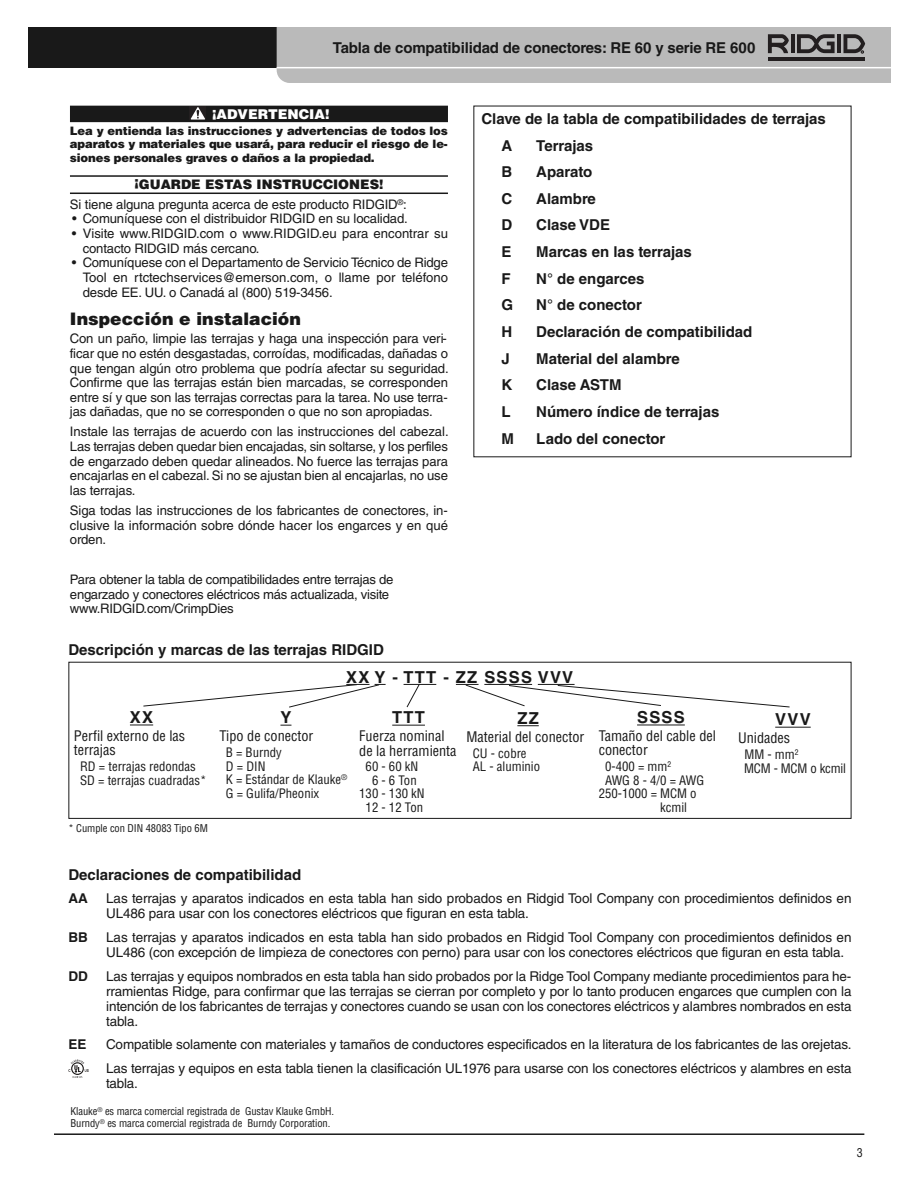
<style>
.page{position:relative;width:918px;height:1188px;background:#fff}
.page>*{position:absolute;margin:0;border:0;box-sizing:border-box;transform-origin:0 0}
.t1{font:900 17.25px "Helvetica LT Std";color:#191919}
.t2{font:700 16.5px "Helvetica LT Std";letter-spacing:.075em;color:#191919}
.t3{font:700 15px/26.7px "Helvetica LT Std";color:#191919}
.t4{font:condensed 14.25px/14.2px "Helvetica LT Std";color:#191919}
.t5{font:13.5px/15px "Helvetica LT Std";letter-spacing:-.01em;color:#191919}
.t6{font:900 13.5px "Helvetica LT Std";color:#fff}
.t7{font:700 13.5px "Helvetica LT Std";letter-spacing:-.01em;color:#191919}
.t8{font:13.2px/14.7px "Helvetica LT Std";letter-spacing:-.01em;color:#191919}
.t9{font:condensed 12.75px/13.5px "Helvetica LT Std";color:#191919}
.t10{font:condensed 12px "Helvetica LT Std";color:#191919}
.t11{font:900 11.7px/13px "Helvetica LT Std";letter-spacing:-.015em;color:#191919;text-align:justify}
.t12{font:condensed 10.5px/12px "Helvetica LT Std";letter-spacing:-.005em;color:#191919}
.s1{font-weight:900}
</style>
<div class="page">
<hr style="left:54px;top:1133px;width:810px;height:2px;background:#191919">
<div style="left:28px;top:27px;width:427px;height:41px;background:#191919"></div>
<svg style="left:277px;top:27px;width:614px;height:56px"></svg>
<div style="left:70px;top:106px;width:378px;height:16px;background:#191919"></div>
<hr style="left:70px;top:175px;width:378px;height:2px;background:#191919">
<hr style="left:70px;top:193px;width:378px;height:1px;background:#191919">
<div style="left:190px;top:107px;width:16px;height:13px;background:#231f20"></div>
<svg style="left:191px;top:107px;width:14px;height:13px"></svg>
<div style="left:68px;top:662px;width:783px;height:157px;border:1px solid #191919"></div>
<hr style="left:404px;top:684px;width:32px;height:1px;background:#191919">
<svg style="left:130px;top:725px;width:23px;height:1px"></svg>
<hr style="left:637px;top:725px;width:48px;height:1px;background:#191919">
<svg style="left:517px;top:725px;width:22px;height:1px"></svg>
<hr style="left:392px;top:725px;width:33px;height:1px;background:#191919">
<svg style="left:143px;top:684px;width:243px;height:24px"></svg>
<svg style="left:406px;top:683px;width:14px;height:25px"></svg>
<hr style="left:775px;top:727px;width:36px;height:1px;background:#191919">
<svg style="left:456px;top:684px;width:334px;height:24px"></svg>
<svg style="left:68px;top:1060px;width:21px;height:18px"></svg>
<p class="t3" style="left:333px;top:36px;width:424px">Tabla de compatibilidad de conectores: RE 60 y serie RE 600</p>
<p class="t6" style="left:212px;top:109px;width:119px">¡ADVERTENCIA!</p>
<p class="t11" style="left:70px;top:126px;width:379px">Lea y entienda las instrucciones y advertencias de todos los aparatos y materiales que usará, para reducir el riesgo de le&shy;siones personales graves o daños a la propiedad.</p>
<p class="t8" style="left:70px;top:175px;width:338px;line-height:20px;text-indent:64px"><sup>¡</sup><span class="s1">GUARDE ESTAS INSTRUCCIONES!<br></span>Si tiene alguna pregunta acerca de este producto RIDGID<sup>®</sup>:</p>
<p class="t8" style="left:72px;top:213px;width:337px">• Comuníquese con el distribuidor RIDGID en su localidad.</p>
<p class="t8" style="left:83px;top:227px;width:367px;text-indent:-11px">• Visite www.RIDGID.com o www.RIDGID.eu para encontrar su contacto RIDGID más cercano.</p>
<p class="t8" style="left:83px;top:257px;width:367px;text-align:justify;text-indent:-11px">• Comuníquese con el Departamento de Servicio Técnico de Ridge Tool en rtctechservices@emerson.com, o llame por teléfono desde EE. UU. o Canadá al (800) 519-3456.</p>
<h1 class="t1" style="left:70px;top:313px;width:232px">Inspección e instalación</h1>
<p class="t8" style="left:70px;top:333px;width:380px">Con un paño, limpie las terrajas y haga una inspección para veri&shy;ficar que no estén desgastadas, corroídas, modificadas, dañadas o que tengan algún otro problema que podría afectar su seguridad.<br>Confirme que las terrajas están bien marcadas, se corresponden entre sí y que son las terrajas correctas para la tarea. No use terra&shy;jas dañadas, que no se corresponden o que no son apropiadas.</p>
<p class="t8" style="left:70px;top:426px;width:380px;text-align:justify">Instale las terrajas de acuerdo con las instrucciones del cabezal.<br>Las terrajas deben quedar bien encajadas, sin soltarse, y los perfiles de engarzado deben quedar alineados. No fuerce las terrajas para encajarlas en el cabezal. Si no se ajustan bien al encajarlas, no use las terrajas.</p>
<p class="t8" style="left:70px;top:504px;width:380px;text-align:justify">Siga todas las instrucciones de los fabricantes de conectores, in&shy;clusive la información sobre dónde hacer los engarces y en qué orden.</p>
<p class="t8" style="left:70px;top:574px;width:325px">Para obtener la tabla de compatibilidades entre terrajas de engarzado y conectores eléctricos más actualizada, visite www.RIDGID.com/CrimpDies</p>
<p class="t3" style="left:68px;top:638px;width:317px">Descripción y marcas de las terrajas RIDGID</p>
<p class="t3" style="left:502px;top:107px;width:326px;text-indent:-20px">Clave de la tabla de compatibilidades de terrajas<br>A</p>
<p class="t3" style="left:536px;top:133px;width:58px">Terrajas</p>
<p class="t3" style="left:502px;top:160px;width:12px">B</p>
<p class="t3" style="left:536px;top:160px;width:58px">Aparato</p>
<p class="t3" style="left:502px;top:187px;width:12px">C</p>
<p class="t3" style="left:536px;top:187px;width:61px">Alambre</p>
<p class="t3" style="left:502px;top:213px;width:12px">D</p>
<p class="t3" style="left:536px;top:213px;width:75px">Clase VDE</p>
<p class="t3" style="left:502px;top:240px;width:12px">E</p>
<p class="t3" style="left:536px;top:240px;width:157px">Marcas en las terrajas</p>
<p class="t3" style="left:502px;top:267px;width:11px">F</p>
<p class="t3" style="left:536px;top:267px;width:110px">N° de engarces</p>
<p class="t3" style="left:502px;top:293px;width:13px">G</p>
<p class="t3" style="left:536px;top:293px;width:107px">N° de conector</p>
<p class="t3" style="left:502px;top:320px;width:12px">H</p>
<p class="t3" style="left:536px;top:320px;width:218px">Declaración de compatibilidad</p>
<p class="t3" style="left:502px;top:347px;width:10px">J</p>
<p class="t3" style="left:536px;top:347px;width:145px">Material del alambre</p>
<p class="t3" style="left:502px;top:373px;width:12px">K</p>
<p class="t3" style="left:536px;top:373px;width:87px">Clase ASTM</p>
<p class="t3" style="left:502px;top:400px;width:11px">L</p>
<p class="t3" style="left:536px;top:400px;width:185px">Número índice de terrajas</p>
<p class="t3" style="left:502px;top:426px;width:14px">M</p>
<p class="t3" style="left:536px;top:426px;width:131px">Lado del conector</p>
<p class="t2" style="left:130px;top:711px;width:25px">XX</p>
<p class="t4" style="left:74px;top:730px;width:113px">Perfil externo de las terrajas</p>
<p class="t9" style="left:80px;top:761px;width:128px">RD = terrajas redondas<br>SD = terrajas cuadradas*</p>
<p class="t12" style="left:68px;top:823px;width:141px">* Cumple con DIN 48083 Tipo 6M</p>
<p class="t2" style="left:346px;top:671px;width:229px">XX Y - TTT - ZZ SSSS VVV</p>
<p class="t2" style="left:280px;top:712px;width:13px">Y</p>
<p class="t4" style="left:219px;top:730px;width:95px">Tipo de conector</p>
<p class="t9" style="left:226px;top:747px;width:123px">B = Burndy<br>D = DIN<br>K = Estándar de Klauke<sup>®<br></sup>G = Gulifa/Pheonix</p>
<p class="t2" style="left:392px;top:712px;width:34px">TTT</p>
<p class="t4" style="left:359px;top:730px;width:99px">Fuerza nominal de la herramienta</p>
<p class="t9" style="left:359px;top:761px;width:67px;text-align:center">60 - 60 kN<br>6-6Ton<br>130 - 130 kN<br>12 - 12 Ton</p>
<p class="t2" style="left:517px;top:712px;width:23px">ZZ</p>
<p class="t4" style="left:466px;top:731px;width:119px">Material del conector</p>
<p class="t9" style="left:473px;top:747px;width:69px">CU - cobre<br>AL - aluminio</p>
<p class="t2" style="left:637px;top:711px;width:49px">SSSS</p>
<p class="t4" style="left:599px;top:730px;width:119px">Tamaño del cable del conector</p>
<p class="t9" style="left:605px;top:761px;width:68px">0-400 = mm<sup>2</sup></p>
<p class="t9" style="left:605px;top:774px;width:101px">AWG 8 - 4/0 = AWG</p>
<p class="t9" style="left:599px;top:788px;width:99px">250-1000 = MCM o</p>
<p class="t9" style="left:660px;top:801px;width:28px">kcmil</p>
<p class="t2" style="left:775px;top:714px;width:37px">VVV</p>
<p class="t4" style="left:738px;top:732px;width:54px">Unidades</p>
<p class="t9" style="left:744px;top:749px;width:103px">MM - mm<sup>2<br></sup>MCM - MCM o kcmil</p>
<p class="t3" style="left:68px;top:863px;width:234px">Declaraciones de compatibilidad</p>
<p class="t7" style="left:68px;top:894px;width:21px">AA</p>
<p class="t5" style="left:106px;top:893px;width:747px">Las terrajas y aparatos indicados en esta tabla han sido probados en Ridgid Tool Company con procedimientos definidos en<br>UL486 para usar con los conectores eléctricos que figuran en esta tabla.</p>
<p class="t7" style="left:69px;top:932px;width:21px">BB</p>
<p class="t5" style="left:106px;top:931px;width:747px">Las terrajas y aparatos indicados en esta tabla han sido probados en Ridgid Tool Company con procedimientos definidos en<br>UL486 (con excepción de limpieza de conectores con perno) para usar con los conectores eléctricos que figuran en esta tabla.</p>
<p class="t7" style="left:69px;top:971px;width:21px">DD</p>
<p class="t5" style="left:106px;top:970px;width:747px;text-align:justify">Las terrajas y equipos nombrados en esta tabla han sido probados por la Ridge Tool Company mediante procedimientos para he&shy;rramientas Ridge, para confirmar que las terrajas se cierran por completo y por lo tanto producen engarces que cumplen con la intención de los fabricantes de terrajas y conectores cuando se usan con los conectores eléctricos y alambres nombrados en esta tabla.</p>
<p class="t7" style="left:69px;top:1040px;width:19px">EE</p>
<p class="t5" style="left:106px;top:1034px;width:747px;line-height:23.7px">Compatible solamente con materiales y tamaños de conductores especificados en la literatura de los fabricantes de las orejetas.<br>Las terrajas y equipos en esta tabla tienen la clasificación UL1976 para usarse con los conectores eléctricos y alambres en esta</p>
<p class="t5" style="left:106px;top:1077px;width:33px">tabla.</p>
<p class="t12" style="left:70px;top:1106px;width:265px">Klauke<sup>®</sup> es marca comercial registrada de Gustav Klauke GmbH.<br>Burndy<sup>®</sup> es marca comercial registrada de Burndy Corporation.</p>
<p class="t10" style="left:857px;top:1148px;width:7px">3</p>
</div>
